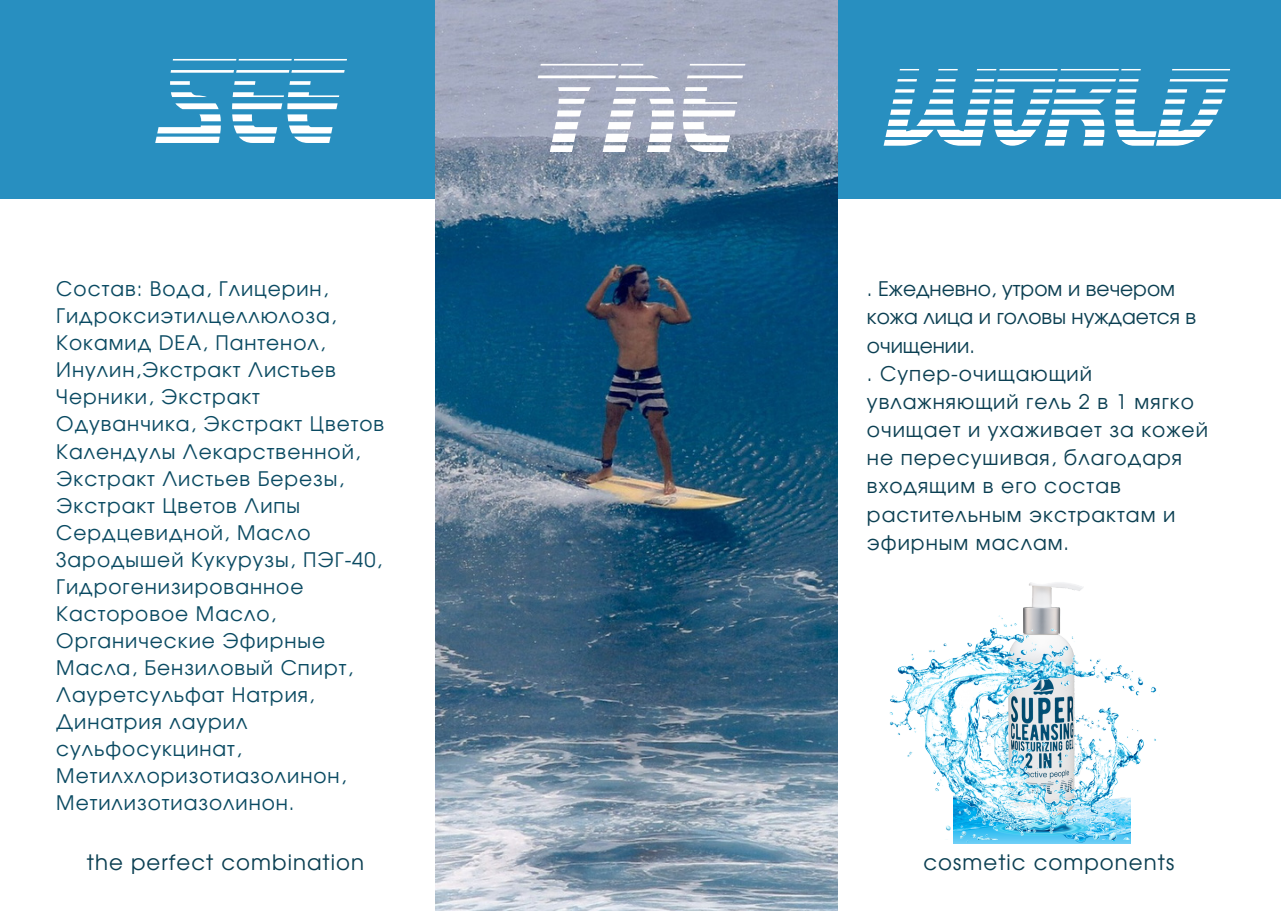
<style>
.page{position:relative;width:1281px;height:911px;background:#fff}
.page>*{position:absolute;margin:0;border:0;box-sizing:border-box;transform-origin:0 0}
.t1{font:italic 132.9px "SF Retroesque FX";color:#fefefe}
.t2{font:italic 126.75px "SF Retroesque FX";color:#fff}
.t3{font:italic 115.65px "SF Retroesque FX";color:#fff}
.t4{font:21.3px "Evolventa";letter-spacing:.05em;color:#0b3f52}
.t5{font:20.1px/27px "Evolventa";letter-spacing:.05em;color:#0a4a62}
.t6{font:20.1px/28.2px "Evolventa";letter-spacing:.05em;color:#0b3f52}
.t7{font:20.1px/28.2px "Evolventa";color:#0b3f52}
</style>
<div class="page">
<div style="left:0;top:0;width:450px;height:198px;background:#288fc0"></div>
<div style="left:830px;top:0;width:450px;height:198px;background:#288fc0"></div>
<img style="left:435px;top:0;width:402px;height:910px">
<img style="left:953px;top:839px;width:176px;height:4px">
<img style="left:1023px;top:582px;width:60px;height:28px">
<img style="left:889px;top:610px;width:268px;height:229px">
<p class="t2" style="left:153px;top:32px;width:178px">SEE</p>
<p class="t1" style="left:522px;top:36px;width:208px">THE</p>
<p class="t3" style="left:881px;top:44px;width:335px">WORLD</p>
<p class="t5" style="left:56px;top:276px;width:329px">Состав: Вода, Глицерин,<br>Гидроксиэтилцеллюлоза,<br>Кокамид DEA, Пантенол,<br>Инулин,Экстракт Листьев<br>Черники, Экстракт<br>Одуванчика, Экстракт Цветов<br>Календулы Лекарственной,<br>Экстракт Листьев Березы,<br>Экстракт Цветов Липы<br>Сердцевидной, Масло<br>Зародышей Кукурузы, ПЭГ-40,<br>Гидрогенизированное<br>Касторовое Масло,<br>Органические Эфирные<br>Масла, Бензиловый Спирт,<br>Лауретсульфат Натрия,<br>Динатрия лаурил сульфосукцинат,<br>Метилхлоризотиазолинон,<br>Метилизотиазолинон.</p>
<p class="t7" style="left:866px;top:276px;width:331px">. Ежедневно, утром и вечером кожа лица и головы нуждается в очищении.</p>
<p class="t6" style="left:866px;top:360px;width:342px">. Супер-очищающий увлажняющий гель 2 в 1 мягко очищает и ухаживает за кожей не пересушивая, благодаря входящим в его состав растительным экстрактам и эфирным маслам.</p>
<p class="t4" style="left:87px;top:852px;width:279px">the perfect combination</p>
<p class="t4" style="left:923px;top:852px;width:252px">cosmetic components</p>
</div>
